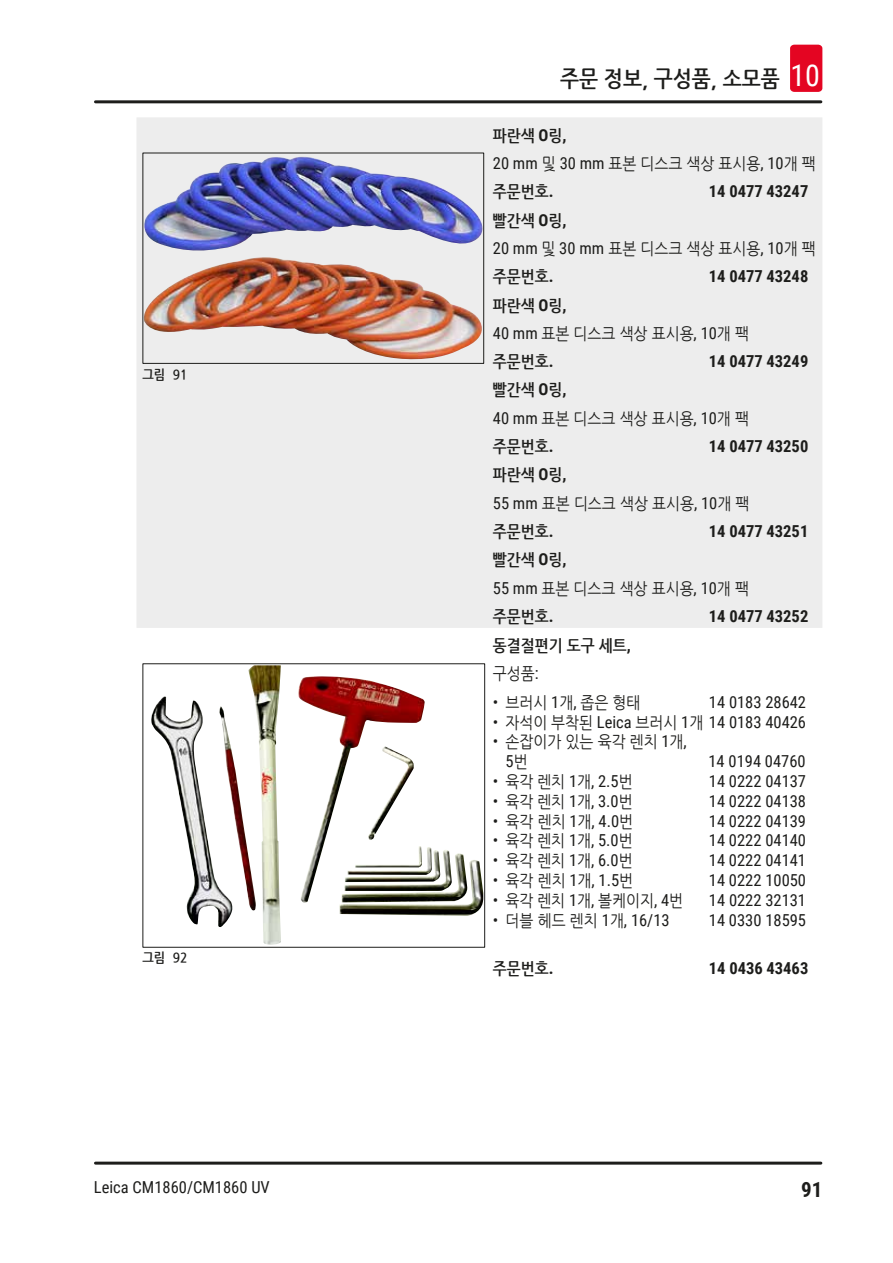
<style>
.page{position:relative;width:893px;height:1263px;background:#fff}
.page>*{position:absolute;margin:0;border:0;box-sizing:border-box;transform-origin:0 0}
.t1{font:700 22.5px "Nanum Gothic";color:#1d1d1b;scale:.9 1}
.t2{font:700 21px "Roboto Condensed";color:#1d1d1b}
.t3{font:16.5px "Roboto Condensed";color:#1d1d1b}
.Table_text{font:16.5px/19.8px "Nanum Gothic";color:#1d1d1b;scale:.9 1}
.Table_heading{font:700 16.5px "Nanum Gothic";color:#1d1d1b;scale:.9 1}
.Table_heading-2{font:700 16.5px "Roboto Condensed";color:#1d1d1b}
.t4{font:700 13.5px "Nanum Gothic";color:#1d1d1b;scale:.9 1}
.s1{font-family:"Roboto Condensed";font-weight:400;font-size:30px;color:#fff}
.s2{font-family:"Roboto Condensed"}
.s3{font-family:"Nanum Gothic"}
</style>
<div class="page">
<hr style="left:95px;top:100px;width:726px;height:3px;background:#1d1d1b">
<hr style="left:95px;top:1161px;width:726px;height:3px;background:#1d1d1b">
<div style="left:790px;top:45px;width:32px;height:47px;background:#e40522;border-radius:4px"></div>
<div style="left:137px;top:117px;width:685px;height:511px;background:#ededed"></div>
<img style="left:142px;top:257px;width:344px;height:108px">
<img style="left:142px;top:152px;width:344px;height:103px">
<div style="left:142px;top:153px;width:342px;height:211px;border:1px solid #1d1d1b"></div>
<img style="left:151px;top:665px;width:301px;height:280px">
<div style="left:142px;top:663px;width:343px;height:285px;border:1px solid #1d1d1b"></div>
<p class="t4" style="left:143px;top:368px;width:51px">그림 91</p>
<p class="t4" style="left:143px;top:951px;width:51px">그림 92</p>
<h1 class="t1" style="left:560px;top:68px;width:290px">주문 정보, 구성품, 소모품 <span class="s1">10</span></h1>
<p class="Table_heading" style="left:493px;top:127px;width:83px">파란색 <span class="s2">O</span>링<span class="s2">,</span></p>
<p class="Table_text" style="left:493px;top:154px;width:360px"><span class="s2">20 mm</span> 및 <span class="s2">30 mm</span> 표본 디스크 색상 표시용<span class="s2">, 10</span>개 팩</p>
<p class="Table_heading" style="left:493px;top:184px;width:69px">주문번호<span class="s2">.</span></p>
<p class="Table_heading-2" style="left:709px;top:180px;width:101px">14 0477 43247</p>
<p class="Table_heading" style="left:493px;top:212px;width:83px">빨간색 <span class="s2">O</span>링<span class="s2">,</span></p>
<p class="Table_text" style="left:493px;top:239px;width:360px"><span class="s2">20 mm</span> 및 <span class="s2">30 mm</span> 표본 디스크 색상 표시용<span class="s2">, 10</span>개 팩</p>
<p class="Table_heading" style="left:493px;top:269px;width:69px">주문번호<span class="s2">.</span></p>
<p class="Table_heading-2" style="left:709px;top:265px;width:101px">14 0477 43248</p>
<p class="Table_heading" style="left:493px;top:297px;width:83px">파란색 <span class="s2">O</span>링<span class="s2">,</span></p>
<p class="Table_text" style="left:493px;top:324px;width:286px"><span class="s2">40 mm</span> 표본 디스크 색상 표시용<span class="s2">, 10</span>개 팩</p>
<p class="Table_heading" style="left:493px;top:354px;width:69px">주문번호<span class="s2">.</span></p>
<p class="Table_heading-2" style="left:709px;top:350px;width:101px">14 0477 43249</p>
<p class="Table_heading" style="left:493px;top:382px;width:83px">빨간색 <span class="s2">O</span>링<span class="s2">,</span></p>
<p class="Table_text" style="left:493px;top:409px;width:286px"><span class="s2">40 mm</span> 표본 디스크 색상 표시용<span class="s2">, 10</span>개 팩</p>
<p class="Table_heading" style="left:493px;top:439px;width:69px">주문번호<span class="s2">.</span></p>
<p class="Table_heading-2" style="left:709px;top:435px;width:101px">14 0477 43250</p>
<p class="Table_heading" style="left:493px;top:467px;width:83px">파란색 <span class="s2">O</span>링<span class="s2">,</span></p>
<p class="Table_text" style="left:493px;top:494px;width:287px"><span class="s2">55 mm</span> 표본 디스크 색상 표시용<span class="s2">, 10</span>개 팩</p>
<p class="Table_heading" style="left:493px;top:524px;width:69px">주문번호<span class="s2">.</span></p>
<p class="Table_heading-2" style="left:709px;top:519px;width:101px">14 0477 43251</p>
<p class="Table_heading" style="left:493px;top:552px;width:83px">빨간색 <span class="s2">O</span>링<span class="s2">,</span></p>
<p class="Table_text" style="left:493px;top:579px;width:286px"><span class="s2">55 mm</span> 표본 디스크 색상 표시용<span class="s2">, 10</span>개 팩</p>
<p class="Table_heading" style="left:493px;top:608px;width:69px">주문번호<span class="s2">.</span></p>
<p class="Table_heading-2" style="left:709px;top:604px;width:101px">14 0477 43252</p>
<p class="Table_heading" style="left:493px;top:638px;width:155px">동결절편기 도구 세트<span class="s2">,</span></p>
<p class="Table_text" style="left:493px;top:665px;width:52px">구성품<span class="s2">:</span></p>
<p class="Table_text" style="left:493px;top:693px;width:165px"><span class="s2">•</span> 브러시 <span class="s2">1</span>개<span class="s2">,</span> 좁은 형태</p>
<p class="t3" style="left:709px;top:690px;width:99px">14 0183 28642</p>
<p class="t3" style="left:493px;top:710px;width:315px">• <span class="s3">자석이 부착된</span> Leica <span class="s3">브러시</span> 1<span class="s3">개</span> 14 0183 40426</p>
<p class="Table_text" style="left:506px;top:732px;width:203px;text-indent:-13px"><span class="s2">•</span> 손잡이가 있는 육각 렌치 <span class="s2">1</span>개<span class="s2">,<br>5</span>번</p>
<p class="t3" style="left:708px;top:750px;width:99px">14 0194 04760</p>
<p class="t3" style="left:493px;top:769px;width:141px">• <span class="s3">육각 렌치</span> 1<span class="s3">개</span>, 2.5<span class="s3">번</span></p>
<p class="t3" style="left:709px;top:769px;width:99px">14 0222 04137</p>
<p class="t3" style="left:493px;top:789px;width:141px">• <span class="s3">육각 렌치</span> 1<span class="s3">개</span>, 3.0<span class="s3">번</span></p>
<p class="t3" style="left:709px;top:789px;width:99px">14 0222 04138</p>
<p class="t3" style="left:493px;top:809px;width:142px">• <span class="s3">육각 렌치</span> 1<span class="s3">개</span>, 4.0<span class="s3">번</span></p>
<p class="t3" style="left:709px;top:809px;width:99px">14 0222 04139</p>
<p class="t3" style="left:493px;top:829px;width:141px">• <span class="s3">육각 렌치</span> 1<span class="s3">개</span>, 5.0<span class="s3">번</span></p>
<p class="t3" style="left:709px;top:829px;width:99px">14 0222 04140</p>
<p class="t3" style="left:493px;top:849px;width:141px">• <span class="s3">육각 렌치</span> 1<span class="s3">개</span>, 6.0<span class="s3">번</span></p>
<p class="t3" style="left:709px;top:849px;width:99px">14 0222 04141</p>
<p class="t3" style="left:493px;top:868px;width:142px">• <span class="s3">육각 렌치</span> 1<span class="s3">개</span>, 1.5<span class="s3">번</span></p>
<p class="t3" style="left:709px;top:868px;width:99px">14 0222 10050</p>
<p class="Table_text" style="left:493px;top:891px;width:213px"><span class="s2">•</span> 육각 렌치 <span class="s2">1</span>개<span class="s2">,</span> 볼케이지<span class="s2">, 4</span>번</p>
<p class="t3" style="left:709px;top:888px;width:99px">14 0222 32131</p>
<p class="t3" style="left:493px;top:908px;width:178px">• <span class="s3">더블 헤드 렌치</span> 1<span class="s3">개</span>, 16/13</p>
<p class="t3" style="left:709px;top:908px;width:99px">14 0330 18595</p>
<p class="Table_heading" style="left:493px;top:960px;width:69px">주문번호<span class="s2">.</span></p>
<p class="Table_heading-2" style="left:709px;top:956px;width:101px">14 0436 43463</p>
<p class="t3" style="left:94px;top:1175px;width:177px">Leica CM1860/CM1860 UV</p>
<p class="t2" style="left:801px;top:1175px;width:23px">91</p>
</div>
